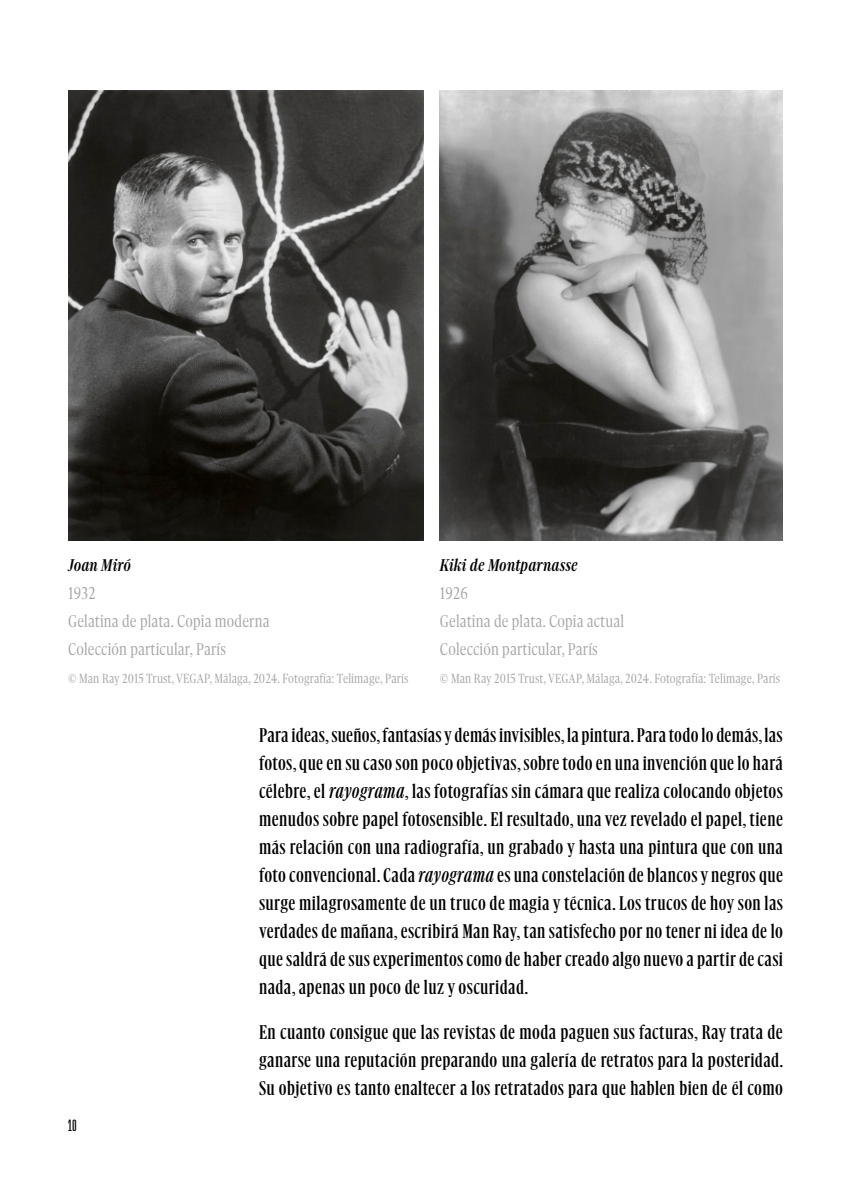
<style>
.page{position:relative;width:851px;height:1191px;background:#fff}
.page>*{position:absolute;margin:0;border:0;box-sizing:border-box;transform-origin:0 0}
.t1{font:22.2px/28px "Gliko Modern Condensed S";letter-spacing:.015em;color:#000;text-align:justify;scale:1.18 1}
.t2{font:300 18.8px/28px "Gliko Modern Narrow S";letter-spacing:.01em;color:#a5a5a9;scale:.95 1}
.t3{font:italic 500 18.8px "Gliko Modern Narrow S";letter-spacing:.01em;color:#000;scale:.95 1}
.t4{font:700 16.2px "Large Point";color:#000;scale:1.11 1}
.t5{font:300 14.6px "Gliko Modern Narrow S";letter-spacing:.01em;color:#a5a5a9;scale:.95 1}
.s1{font-style:italic}
</style>
<div class="page">
<img style="left:440px;top:91px;width:342px;height:449px">
<img style="left:68px;top:91px;width:355px;height:449px">
<p class="t3" style="left:68px;top:556px;width:68px">Joan Miró</p>
<p class="t2" style="left:68px;top:579px;width:213px">1932<br>Gelatina de plata. Copia moderna<br>Colección particular, París</p>
<p class="t5" style="left:68px;top:671px;width:359px">© Man Ray 2015 Trust, VEGAP, Málaga, 2024. Fotografía: Telimage, París</p>
<p class="t3" style="left:440px;top:556px;width:146px">Kiki de Montparnasse</p>
<p class="t2" style="left:440px;top:579px;width:195px">1926<br>Gelatina de plata. Copia actual<br>Colección particular, París</p>
<p class="t5" style="left:440px;top:671px;width:359px">© Man Ray 2015 Trust, VEGAP, Málaga, 2024. Fotografía: Telimage, París</p>
<p class="t4" style="left:68px;top:1116px;width:9px">10</p>
<p class="t1" style="left:259px;top:721px;width:445px">Para ideas, sueños, fantasías y demás invisibles, la pintura. Para todo lo demás, las fotos, que en su caso son poco objetivas, sobre todo en una invención que lo hará célebre, el <span class="s1">rayograma</span>, las fotografías sin cámara que realiza colocando objetos menudos sobre papel fotosensible. El resultado, una vez revelado el papel, tiene más relación con una radiografía, un grabado y hasta una pintura que con una foto convencional. Cada <span class="s1">rayograma</span> es una constelación de blancos y negros que surge milagrosamente de un truco de magia y técnica. Los trucos de hoy son las verdades de mañana, escribirá Man Ray, tan satisfecho por no tener ni idea de lo que saldrá de sus experimentos como de haber creado algo nuevo a partir de casi nada, apenas un poco de luz y oscuridad.</p>
<p class="t1" style="left:259px;top:1018px;width:446px">En cuanto consigue que las revistas de moda paguen sus facturas, Ray trata de ganarse una reputación preparando una galería de retratos para la posteridad.<br>Su objetivo es tanto enaltecer a los retratados para que hablen bien de él como</p>
</div>
